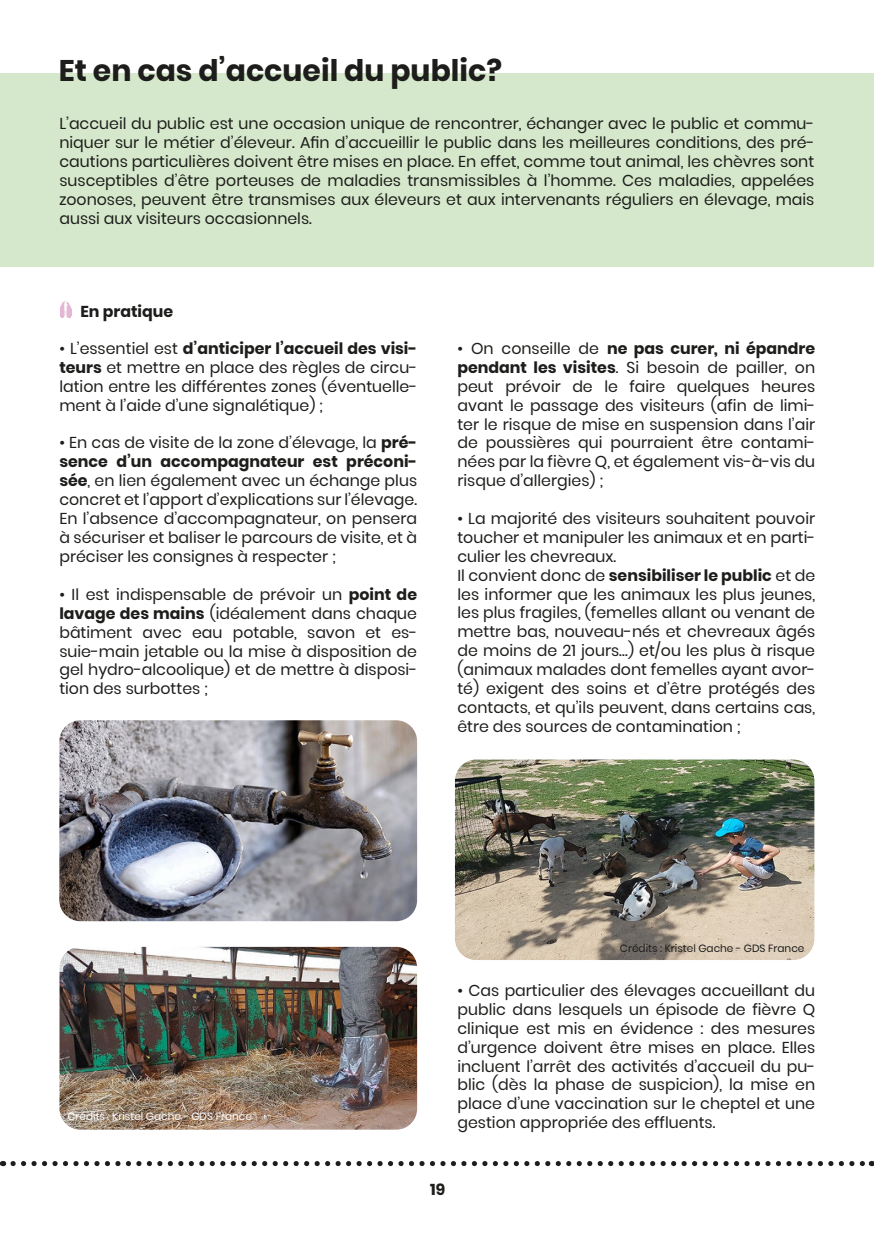
<style>
.page{position:relative;width:874px;height:1241px;background:#fff}
.page>*{position:absolute;margin:0;border:0;box-sizing:border-box;transform-origin:0 0}
.t1{font:700 29.75px "Poppins";color:#1d1d1b}
.t2{font:15.75px/18.9px "Poppins";color:#1d1d1b;text-align:justify}
.t3{font:700 15.75px "Poppins";color:#1d1d1b}
.t4{font:10.5px "Poppins";color:#1d1d1b}
.t5{font:10.5px "Poppins";color:#fff}
.s1{font-weight:700}
</style>
<div class="page">
<div style="left:0;top:74px;width:873px;height:193px;background:#d5e8cb"></div>
<img style="left:60px;top:300px;width:11px;height:17px">
<img style="left:59px;top:720px;width:358px;height:201px">
<img style="left:455px;top:759px;width:359px;height:200px">
<svg style="left:0;top:1161px;width:4px;height:4px"></svg>
<svg style="left:13px;top:1161px;width:858px;height:4px"></svg>
<img style="left:59px;top:946px;width:358px;height:183px">
<h1 class="t1" style="left:59px;top:51px;width:444px">Et en cas d’accueil du public?</h1>
<p class="t2" style="left:59px;top:114px;width:756px">L’accueil du public est une occasion unique de rencontrer, échanger avec le public et commu&shy;niquer sur le métier d’éleveur. Afin d’accueillir le public dans les meilleures conditions, des pré&shy;cautions particulières doivent être mises en place. En effet, comme tout animal, les chèvres sont susceptibles d’être porteuses de maladies transmissibles à l’homme. Ces maladies, appelées zoonoses, peuvent être transmises aux éleveurs et aux intervenants réguliers en élevage, mais aussi aux visiteurs occasionnels.</p>
<p class="t3" style="left:80px;top:301px;width:94px">En pratique</p>
<p class="t2" style="left:59px;top:339px;width:359px">• L’essentiel est <span class="s1">d’anticiper l’accueil des visi&shy;teurs</span> et mettre en place des règles de circu&shy;lation entre les différentes zones (éventuelle&shy;ment à l’aide d’une signalétique) ;</p>
<p class="t2" style="left:59px;top:433px;width:359px">• En cas de visite de la zone d’élevage, la <span class="s1">pré&shy;sence d’un accompagnateur est préconi&shy;sée</span>, en lien également avec un échange plus concret et l’apport d’explications sur l’élevage.<br>En l’absence d’accompagnateur, on pensera à sécuriser et baliser le parcours de visite, et à préciser les consignes à respecter ;</p>
<p class="t2" style="left:59px;top:584px;width:359px">• Il est indispensable de prévoir un <span class="s1">point de lavage des mains</span> (idéalement dans chaque bâtiment avec eau potable, savon et es&shy;suie-main jetable ou la mise à disposition de gel hydro-alcoolique) et de mettre à disposi&shy;tion des surbottes ;</p>
<p class="t2" style="left:457px;top:339px;width:359px">• On conseille de <span class="s1">ne pas curer, ni épandre pendant les visites</span>. Si besoin de pailler, on peut prévoir de le faire quelques heures avant le passage des visiteurs (afin de limi&shy;ter le risque de mise en suspension dans l’air de poussières qui pourraient être contami&shy;nées par la fièvre Q, et également vis-à-vis du risque d’allergies) ;</p>
<p class="t2" style="left:457px;top:508px;width:359px;text-align:left">• La majorité des visiteurs souhaitent pouvoir toucher et manipuler les animaux et en parti&shy;culier les chevreaux.<br>Il convient donc de <span class="s1">sensibiliser le public</span> et de les informer que les animaux les plus jeunes, les plus fragiles, (femelles allant ou venant de mettre bas, nouveau-nés et chevreaux âgés de moins de 21 jours…) et/ou les plus à risque (animaux malades dont femelles ayant avor&shy;té) exigent des soins et d’être protégés des contacts, et qu’ils peuvent, dans certains cas, être des sources de contamination ;</p>
<p class="t5" style="left:67px;top:1109px;width:186px">Crédits : Kristel Gache - GDS France</p>
<p class="t4" style="left:619px;top:941px;width:186px">Crédits : Kristel Gache - GDS France</p>
<p class="t2" style="left:457px;top:980px;width:359px">• Cas particulier des élevages accueillant du public dans lesquels un épisode de fièvre Q clinique est mis en évidence : des mesures d’urgence doivent être mises en place. Elles incluent l’arrêt des activités d’accueil du pu&shy;blic (dès la phase de suspicion), la mise en place d’une vaccination sur le cheptel et une gestion appropriée des effluents.</p>
<p class="t3" style="left:430px;top:1178px;width:17px">19</p>
</div>
